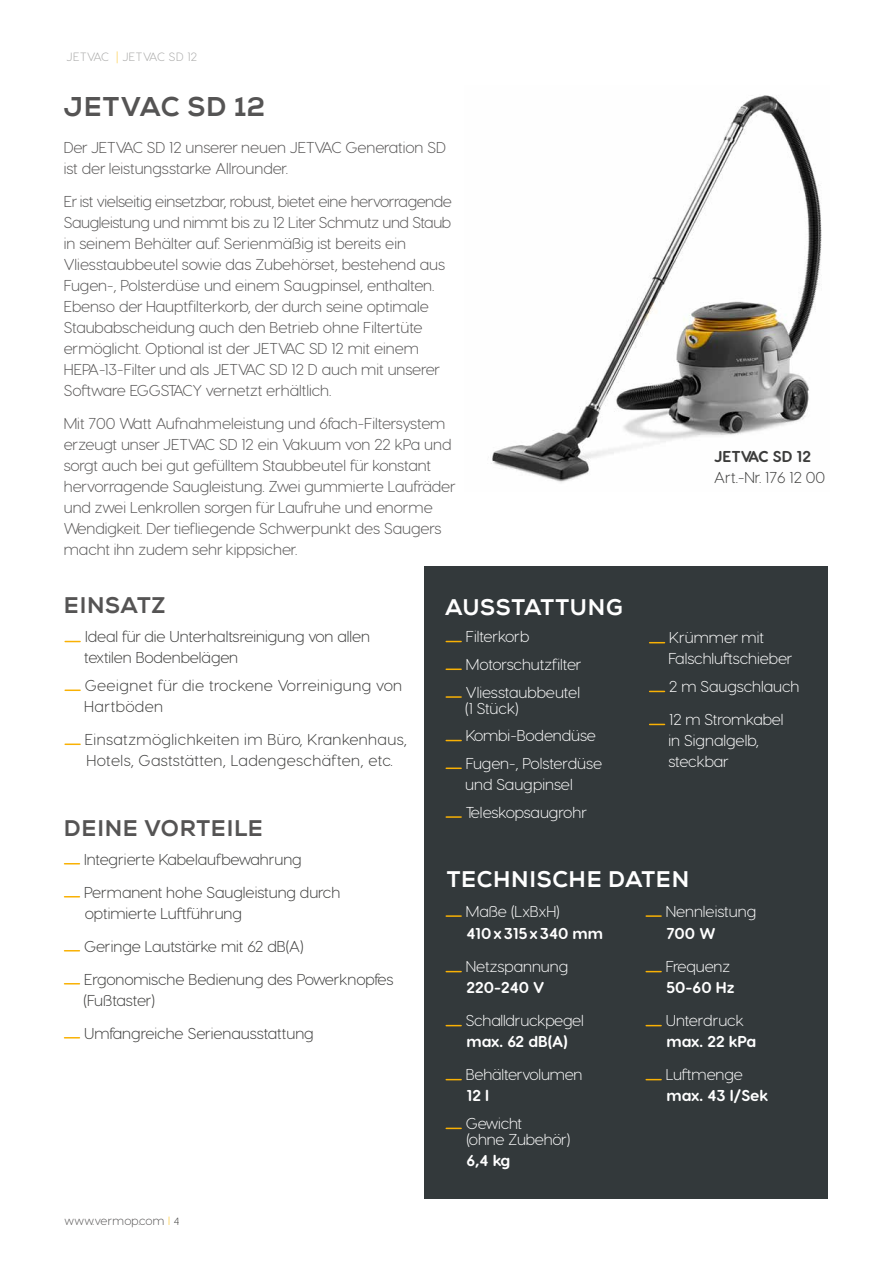
<style>
.page{position:relative;width:893px;height:1263px;background:#fff}
.page>*{position:absolute;margin:0;border:0;box-sizing:border-box;transform-origin:0 0}
.t1{font:27px "Nexa X Bold";letter-spacing:.03em;color:#555454}
.t2{font:22.5px "Nexa X Bold";letter-spacing:.03em;color:#fff}
.t3{font:22.5px "Nexa X Bold";letter-spacing:.03em;color:#555454}
.t4{font:300 15.75px/21px "Visby Round CF";color:#555454}
.t5{font:300 15.75px/27.8px "Visby Round CF";color:#fff}
.t6{font:300 15.75px/33px "Visby Round CF";color:#3c3c3b}
.t7{font:300 15.75px/21px "Visby Round CF";letter-spacing:.03em;color:#3c3c3b}
.t8{font:700 15.75px "Visby Round CF";color:#fff}
.t9{font:700 15.75px "Visby Round CF";color:#3c3c3b}
.t10{font:300 15.75px "Visby Round CF";letter-spacing:-.02em;color:#fff}
.t11{font:300 12px "Visby Round CF";letter-spacing:.05em;color:#a8a8a7}
.t12{font:300 12px "Visby Round CF";letter-spacing:.01em;color:#555454}
.s1{color:#fdc832}
.s2{font-size:10.5px;color:#3c3c3b}
</style>
<div class="page">
<img style="left:491px;top:95px;width:331px;height:388px">
<div style="left:424px;top:566px;width:404px;height:632px;background:#33393b"></div>
<svg style="left:446px;top:641px;width:15px;height:1px"></svg>
<svg style="left:446px;top:668px;width:15px;height:2px"></svg>
<svg style="left:446px;top:696px;width:15px;height:2px"></svg>
<svg style="left:446px;top:740px;width:15px;height:1px"></svg>
<svg style="left:446px;top:767px;width:15px;height:2px"></svg>
<svg style="left:446px;top:816px;width:15px;height:2px"></svg>
<svg style="left:446px;top:915px;width:15px;height:2px"></svg>
<svg style="left:446px;top:971px;width:15px;height:1px"></svg>
<svg style="left:446px;top:1025px;width:15px;height:1px"></svg>
<svg style="left:446px;top:1079px;width:15px;height:1px"></svg>
<svg style="left:446px;top:1127px;width:15px;height:2px"></svg>
<svg style="left:650px;top:642px;width:14px;height:1px"></svg>
<svg style="left:650px;top:691px;width:14px;height:1px"></svg>
<svg style="left:650px;top:724px;width:14px;height:1px"></svg>
<svg style="left:646px;top:915px;width:15px;height:2px"></svg>
<svg style="left:646px;top:971px;width:15px;height:1px"></svg>
<svg style="left:646px;top:1025px;width:15px;height:1px"></svg>
<svg style="left:646px;top:1079px;width:15px;height:1px"></svg>
<svg style="left:65px;top:641px;width:15px;height:1px"></svg>
<svg style="left:65px;top:689px;width:15px;height:2px"></svg>
<svg style="left:65px;top:743px;width:15px;height:2px"></svg>
<svg style="left:65px;top:863px;width:14px;height:1px"></svg>
<svg style="left:65px;top:896px;width:14px;height:1px"></svg>
<svg style="left:65px;top:950px;width:14px;height:1px"></svg>
<svg style="left:65px;top:983px;width:14px;height:1px"></svg>
<svg style="left:65px;top:1037px;width:14px;height:1px"></svg>
<p class="t11" style="left:67px;top:49px;width:132px">JETVAC <span class="s1">|</span> JETVAC SD 12</p>
<h1 class="t1" style="left:64px;top:90px;width:203px">JETVAC SD 12</h1>
<p class="t4" style="left:64px;top:136px;width:384px">Der JETVAC SD 12 unserer neuen JETVAC Generation SD ist der leistungsstarke Allrounder.</p>
<p class="t4" style="left:64px;top:190px;width:390px">Er ist vielseitig einsetzbar, robust, bietet eine hervorragende Saugleistung und nimmt bis zu 12 Liter Schmutz und Staub in seinem Behälter auf. Serienmäßig ist bereits ein Vliesstaubbeutel sowie das Zubehörset, bestehend aus Fugen-, Polsterdüse und einem Saugpinsel, enthalten.<br>Ebenso der Hauptfilterkorb, der durch seine optimale Staubabscheidung auch den Betrieb ohne Filtertüte ermöglicht. Optional ist der JETVAC SD 12 mit einem HEPA-13-Filter und als JETVAC SD 12 D auch mit unserer Software EGGSTACY vernetzt erhältlich.</p>
<p class="t4" style="left:64px;top:412px;width:394px">Mit 700 Watt Aufnahmeleistung und 6fach-Filtersystem erzeugt unser JETVAC SD 12 ein Vakuum von 22 kPa und sorgt auch bei gut gefülltem Staubbeutel für konstant hervorragende Saugleistung. Zwei gummierte Laufräder und zwei Lenkrollen sorgen für Laufruhe und enorme Wendigkeit. Der tiefliegende Schwerpunkt des Saugers macht ihn zudem sehr kippsicher.</p>
<h2 class="t3" style="left:64px;top:592px;width:103px">EINSATZ</h2>
<p class="t6" style="left:84px;top:626px;width:287px;line-height:21px">Ideal für die Unterhaltsreinigung von allen textilen Bodenbelägen</p>
<p class="t7" style="left:84px;top:675px;width:319px">Geeignet für die trockene Vorreinigung von<br>Hartböden</p>
<p class="t7" style="left:85px;top:729px;width:324px">Einsatzmöglichkeiten im Büro, Krankenhaus,<br>Hotels, Gaststätten, Ladengeschäften, etc.</p>
<h2 class="t3" style="left:64px;top:814px;width:200px">DEINE VORTEILE</h2>
<h2 class="t2" style="left:445px;top:593px;width:179px">AUSSTATTUNG</h2>
<p class="t5" style="left:466px;top:623px;width:117px">Filterkorb<br>Motorschutzfilter<br>Vliesstaubbeutel</p>
<p class="t5" style="left:465px;top:694px;width:138px">(1 Stück)<br>Kombi-Bodendüse<br>Fugen-, Polsterdüse</p>
<p class="t5" style="left:465px;top:770px;width:124px">und Saugpinsel<br>Teleskopsaugrohr</p>
<p class="t9" style="left:714px;top:447px;width:98px">JETVAC SD 12</p>
<p class="t6" style="left:714px;top:461px;width:112px">Art.-Nr. 176 12 00</p>
<p class="t5" style="left:669px;top:627px;width:126px;line-height:21px">Krümmer mit<br>Falschluftschieber</p>
<p class="t5" style="left:669px;top:670px;width:132px;line-height:33px">2 m Saugschlauch<br>12 m Stromkabel</p>
<p class="t5" style="left:668px;top:730px;width:92px;line-height:21px">in Signalgelb, steckbar</p>
<p class="t6" style="left:84px;top:842px;width:258px">Integrierte Kabelaufbewahrung<br>Permanent hohe Saugleistung durch</p>
<p class="t6" style="left:84px;top:896px;width:311px">optimierte Luftführung<br>Geringe Lautstärke mit 62 dB(A)<br>Ergonomische Bedienung des Powerknopfes</p>
<p class="t6" style="left:83px;top:983px;width:232px">(Fußtaster)<br>Umfangreiche Serienausstattung</p>
<p class="t12" style="left:64px;top:1213px;width:117px">www.vermop.com <span class="s1">I</span> <span class="s2">4</span></p>
<h2 class="t2" style="left:447px;top:866px;width:244px">TECHNISCHE DATEN</h2>
<p class="t5" style="left:466px;top:897px;width:95px">Maße (LxBxH)</p>
<p class="t8" style="left:466px;top:924px;width:138px">410x315x340 mm</p>
<p class="t5" style="left:466px;top:953px;width:104px">Netzspannung</p>
<p class="t8" style="left:466px;top:978px;width:80px">220-240 V</p>
<p class="t5" style="left:466px;top:1007px;width:120px">Schalldruckpegel</p>
<p class="t8" style="left:466px;top:1032px;width:103px">max. 62 dB(A)</p>
<p class="t5" style="left:466px;top:1061px;width:118px">Behältervolumen</p>
<p class="t8" style="left:466px;top:1086px;width:24px">12 l</p>
<p class="t5" style="left:466px;top:1115px;width:106px;line-height:15.8px">Gewicht<br>(ohne Zubehör)</p>
<p class="t8" style="left:466px;top:1150px;width:45px">6,4 kg</p>
<p class="t5" style="left:666px;top:897px;width:92px">Nennleistung</p>
<p class="t8" style="left:666px;top:924px;width:51px">700 W</p>
<p class="t10" style="left:666px;top:957px;width:66px">Frequenz</p>
<p class="t8" style="left:666px;top:978px;width:70px">50-60 Hz</p>
<p class="t5" style="left:666px;top:1007px;width:79px">Unterdruck</p>
<p class="t8" style="left:666px;top:1032px;width:91px">max. 22 kPa</p>
<p class="t5" style="left:666px;top:1061px;width:79px">Luftmenge</p>
<p class="t8" style="left:666px;top:1086px;width:103px">max. 43 l/Sek</p>
</div>
